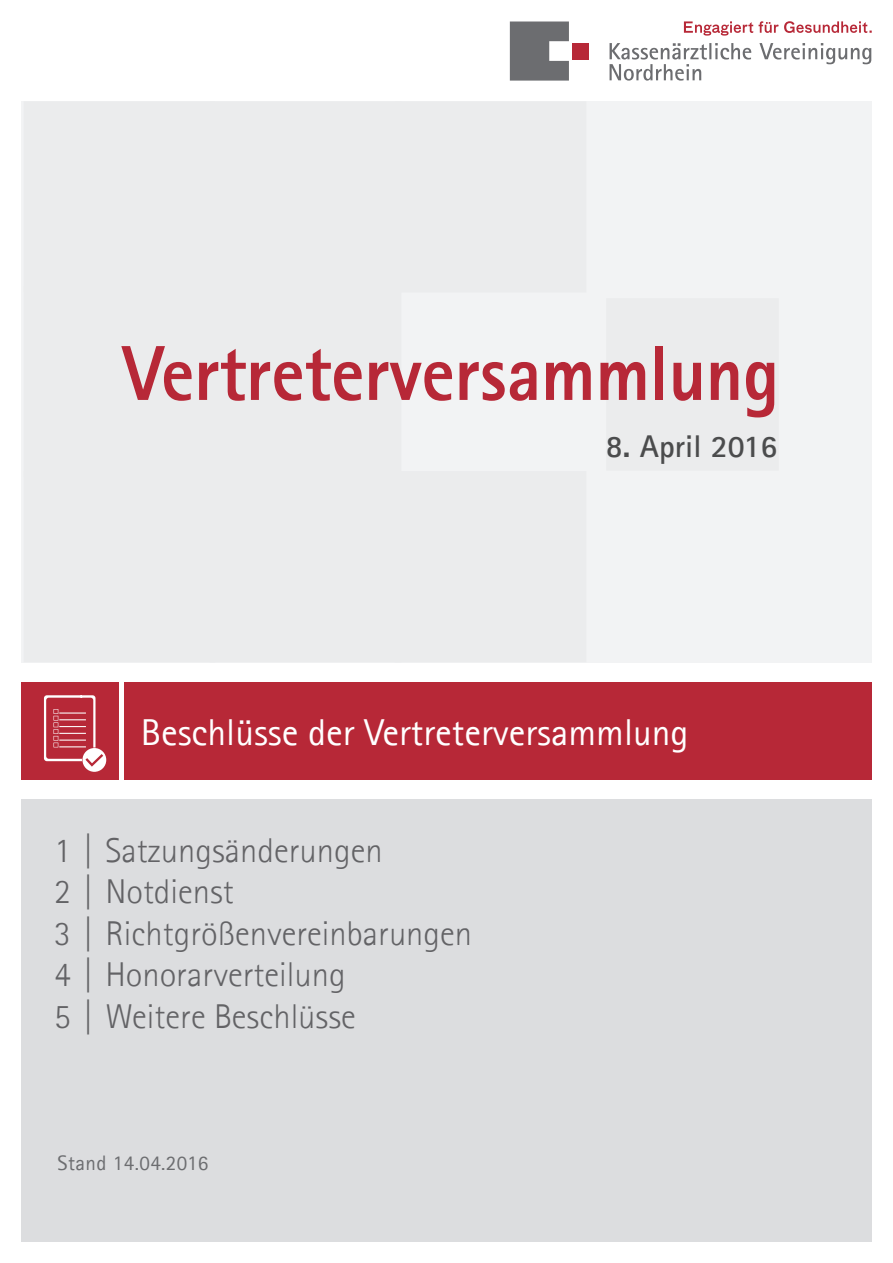
<style>
.page{position:relative;width:893px;height:1263px;background:#fff}
.page>*{position:absolute;margin:0;border:0;box-sizing:border-box;transform-origin:0 0}
.t1{font:800 78px "Agfa Rotis Sans Serif";color:#b72837;scale:.92 1}
.t2{font:37.5px "Agfa Rotis Sans Serif";color:#fff}
.t3{font:300 34.5px/41.4px "Agfa Rotis Sans Serif";color:#636366}
.t4{font:700 31.5px "Agfa Rotis Sans Serif";color:#4b4c4d}
.t5{font:21px "Agfa Rotis Sans Serif";letter-spacing:.02em;color:#6c6d70}
</style>
<div class="page">
<div style="left:21px;top:799px;width:851px;height:443px;background:#dcdddf"></div>
<svg style="left:684px;top:21px;width:188px;height:15px"></svg>
<svg style="left:510px;top:22px;width:59px;height:59px;background:#7d7e81"></svg>
<div style="left:572px;top:43px;width:17px;height:16px;background:#b72837"></div>
<svg style="left:610px;top:43px;width:261px;height:38px"></svg>
<div style="left:124px;top:682px;width:748px;height:98px;background:#b72837"></div>
<div style="left:21px;top:682px;width:98px;height:98px;background:#b72837"></div>
<div style="left:21px;top:102px;width:851px;height:561px;background:#f2f3f4"></div>
<div style="left:24px;top:101px;width:191px;height:192px;background:#ebeced"></div>
<div style="left:210px;top:101px;width:191px;height:192px;background:#ebeced"></div>
<div style="left:395px;top:101px;width:191px;height:192px;background:#ebeced"></div>
<div style="left:24px;top:286px;width:191px;height:191px;background:#ebeced"></div>
<div style="left:210px;top:286px;width:191px;height:191px;background:#ebeced"></div>
<div style="left:24px;top:471px;width:191px;height:191px;background:#ebeced"></div>
<div style="left:210px;top:471px;width:191px;height:191px;background:#ebeced"></div>
<div style="left:395px;top:471px;width:191px;height:191px;background:#ebeced"></div>
<div style="left:606px;top:298px;width:173px;height:173px;background:#ebeced"></div>
<svg style="left:44px;top:695px;width:62px;height:77px"></svg>
<h1 class="t1" style="left:123px;top:324px;width:715px">Vertreterversammlung</h1>
<p class="t4" style="left:606px;top:426px;width:173px">8. April 2016</p>
<p class="t2" style="left:141px;top:710px;width:549px">Beschlüsse der Vertreterversammlung</p>
<p class="t3" style="left:54px;top:830px;width:419px">1 | Satzungsänderungen<br>2 | Notdienst<br>3 | Richtgrößenvereinbarungen<br>4 | Honorarverteilung<br>5 | Weitere Beschlüsse</p>
<p class="t5" style="left:58px;top:1151px;width:152px">Stand 14.04.2016</p>
</div>
